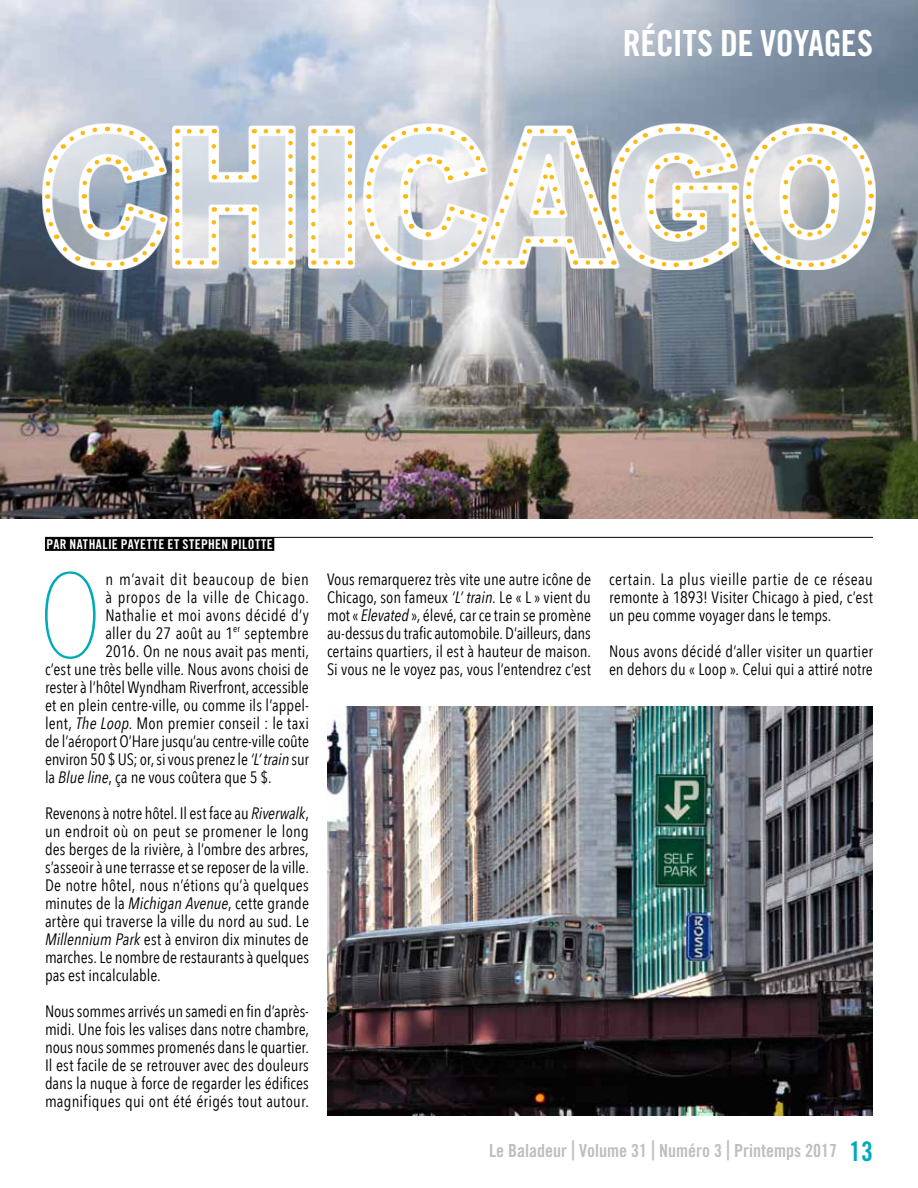
<style>
.page{position:relative;width:918px;height:1188px;background:#fff}
.page>*{position:absolute;margin:0;border:0;box-sizing:border-box;transform-origin:0 0}
.t1{font:200 118.2px "Avenir Next Condensed";color:#00abb8}
.t2{font:36px "Trade Gothic Bold Cond Twenty";color:#fff}
.t3{font:18px "Trade Gothic Bold Cond Twenty";color:#bcbec0}
.t4{font:16.5px/18px "Avenir Next Condensed";letter-spacing:.005em;color:#000;text-align:justify}
.t5{font:16.5px "Avenir Next Condensed";letter-spacing:.03em;color:#000}
.t6{font:16.5px "Avenir Next Condensed";letter-spacing:.035em;color:#000}
.t7{font:13.5px "Trade Gothic Bold Cond Twenty";letter-spacing:.035em;color:#fff}
.s1{font-style:italic}
.s2{font-size:27px}
.s3{font-size:27px;color:#00abb8}
</style>
<div class="page">
<hr style="left:45px;top:537px;width:828px;height:1px;background:#000">
<div style="left:45px;top:537px;width:229px;height:14px;background:#000"></div>
<img style="left:0;top:0;width:918px;height:519px">
<svg style="left:166px;top:124px;width:578px;height:145px"></svg>
<svg style="left:43px;top:124px;width:123px;height:145px"></svg>
<svg style="left:189px;top:260px;width:19px;height:5px"></svg>
<svg style="left:227px;top:207px;width:20px;height:5px"></svg>
<svg style="left:266px;top:260px;width:18px;height:5px"></svg>
<svg style="left:212px;top:139px;width:4px;height:23px"></svg>
<svg style="left:212px;top:207px;width:4px;height:42px"></svg>
<svg style="left:252px;top:223px;width:4px;height:42px"></svg>
<svg style="left:288px;top:129px;width:5px;height:120px"></svg>
<svg style="left:254px;top:129px;width:24px;height:4px"></svg>
<svg style="left:252px;top:147px;width:4px;height:32px"></svg>
<svg style="left:214px;top:175px;width:26px;height:4px"></svg>
<svg style="left:177px;top:129px;width:25px;height:4px"></svg>
<svg style="left:175px;top:144px;width:5px;height:121px"></svg>
<svg style="left:326px;top:260px;width:18px;height:5px"></svg>
<svg style="left:348px;top:129px;width:4px;height:120px"></svg>
<svg style="left:313px;top:129px;width:25px;height:4px"></svg>
<svg style="left:311px;top:144px;width:5px;height:121px"></svg>
<svg style="left:364px;top:124px;width:372px;height:145px"></svg>
<svg style="left:744px;top:124px;width:131px;height:145px"></svg>
<img style="left:327px;top:706px;width:546px;height:410px">
<h2 class="t2" style="left:623px;top:21px;width:16px">RÉCITS</h2>
<h2 class="t2" style="left:720px;top:21px;width:105px">DE VOYAGES</h2>
<p class="t7" style="left:46px;top:536px;width:38px">PAR NATHALIE</p>
<p class="t7" style="left:121px;top:536px;width:27px">PAYETTE</p>
<p class="t7" style="left:168px;top:536px;width:29px">ET STEPHEN</p>
<p class="t7" style="left:231px;top:536px;width:14px">PILOTTE</p>
<h1 class="t1" style="left:38px;top:545px;width:66px">O</h1>
<p class="t6" style="left:105px;top:565px;width:205px">n m’avait dit beaucoup de bien</p>
<p class="t5" style="left:105px;top:583px;width:205px">à propos de la ville de Chicago.</p>
<p class="t4" style="left:105px;top:605px;width:205px">Nathalie et moi avons décidé d’y</p>
<p class="t4" style="left:105px;top:623px;width:205px">aller du 27 août au 1<sup>er</sup> septembre</p>
<p class="t4" style="left:105px;top:641px;width:205px">2016. On ne nous avait pas menti,</p>
<p class="t4" style="left:45px;top:659px;width:265px">c’est une très belle ville. Nous avons choisi de</p>
<p class="t4" style="left:45px;top:677px;width:265px">rester à l’hôtel Wyndham Riverfront, accessible</p>
<p class="t4" style="left:45px;top:695px;width:265px">et en plein centre-ville, ou comme ils l’appel-</p>
<p class="t4" style="left:45px;top:713px;width:266px">lent, <span class="s1">The Loop</span>. Mon premier conseil : le taxi</p>
<p class="t4" style="left:45px;top:731px;width:266px">de l’aéroport O’Hare jusqu’au centre-ville coûte</p>
<p class="t4" style="left:45px;top:749px;width:265px">environ 50 $ US; or, si vous prenez le <span class="s1">‘L’ train</span> sur</p>
<p class="t4" style="left:45px;top:767px;width:228px">la <span class="s1">Blue line</span>, ça ne vous coûtera que 5 $.</p>
<p class="t4" style="left:45px;top:803px;width:266px">Revenons à notre hôtel. Il est face au <span class="s1">Riverwalk</span>, un endroit où on peut se promener le long des berges de la rivière, à l’ombre des arbres, s’asseoir à une terrasse et se reposer de la ville.<br>De notre hôtel, nous n’étions qu’à quelques minutes de la <span class="s1">Michigan Avenue</span>, cette grande artère qui traverse la ville du nord au sud. Le <span class="s1">Millennium Park</span> est à environ dix minutes de marches. Le nombre de restaurants à quelques pas est incalculable.</p>
<p class="t4" style="left:45px;top:1001px;width:266px">Nous sommes arrivés un samedi en fin d’après&shy;midi. Une fois les valises dans notre chambre, nous nous sommes promenés dans le quartier.<br>Il est facile de se retrouver avec des douleurs dans la nuque à force de regarder les édifices magnifiques qui ont été érigés tout autour.</p>
<p class="t4" style="left:327px;top:569px;width:266px">Vous remarquerez très vite une autre icône de Chicago, son fameux <span class="s1">‘L’ train</span>. Le « L » vient du mot « <span class="s1">Elevated</span> », élevé, car ce train se promène au-dessus du trafic automobile. D’ailleurs, dans certains quartiers, il est à hauteur de maison.<br>Si vous ne le voyez pas, vous l’entendrez c’est</p>
<p class="t4" style="left:609px;top:569px;width:266px">certain. La plus vieille partie de ce réseau remonte à 1893! Visiter Chicago à pied, c’est un peu comme voyager dans le temps.</p>
<p class="t4" style="left:609px;top:641px;width:266px">Nous avons décidé d’aller visiter un quartier en dehors du « Loop ». Celui qui a attiré notre</p>
<p class="t3" style="left:489px;top:1139px;width:385px">LE BALADEUR <span class="s2">|</span> VOLUME 31 <span class="s2">|</span> NUMÉRO 3 <span class="s2">|</span> PRINTEMPS 2017 <span class="s3">13</span></p>
</div>
